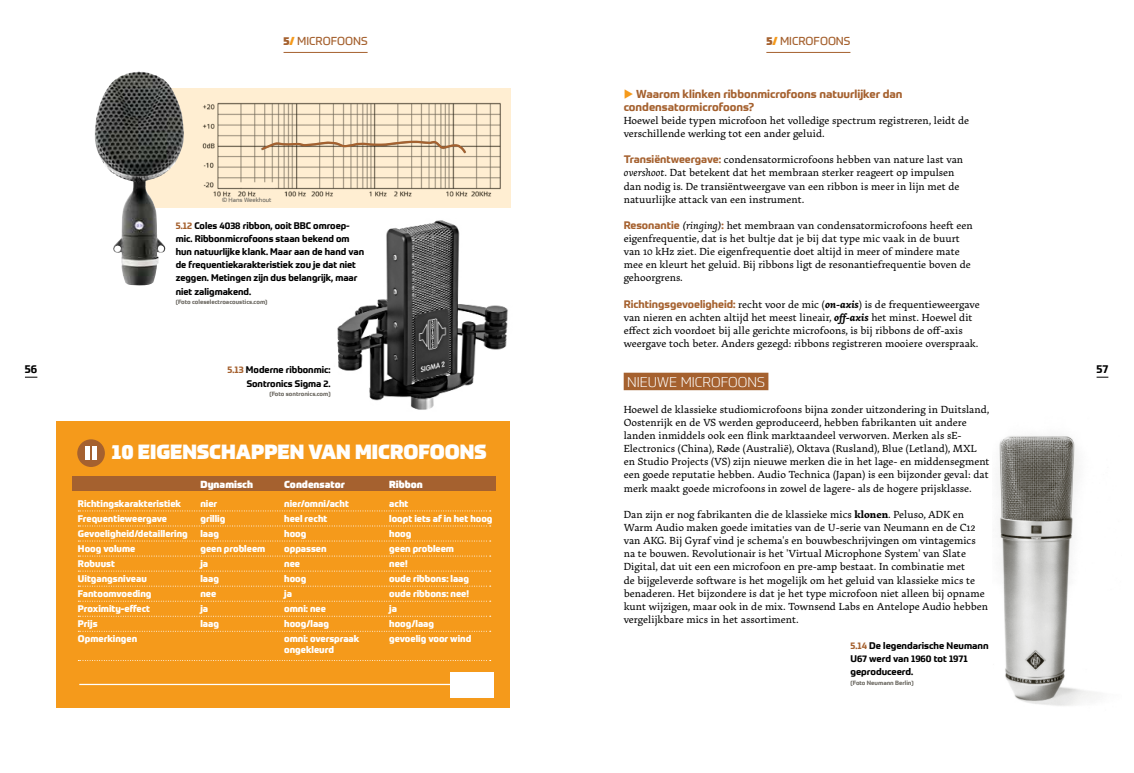
<style>
.page{position:relative;width:1134px;height:773px;background:#fff}
.page>*{position:absolute;margin:0;border:0;box-sizing:border-box;transform-origin:0 0}
.t1{font:900 20px "Prometo";color:#fff}
.t2{font:300 13.75px "Prometo";color:#fff}
.t3{font:700 11.25px/13.1px "Prometo";color:#a5612f}
.t4{font:11.25px "Prometo";color:#a5612f}
.t5{font:700 11.25px "Prometo";color:#000}
.t6{font:10.62px/13.1px "Arek Latn";color:#000}
.t7{font:900 10px "Prometo";color:#fff}
.t8{font:800 9.38px "Prometo";color:#fff}
.t9{font:700 9.38px/13.1px "Prometo";color:#000}
.t10{font:700 6px "Prometo";color:#6d6a63}
.t11{font:6px "Prometo";color:#6d6a63}
.s1{font-weight:900}
.s2{font-weight:900;color:#f59a1b}
.s3{font-family:"Prometo";font-weight:700;color:#a5612f}
.s4{font-style:italic}
.s5{font-weight:700;font-style:italic}
.s6{font-weight:700}
.s7{color:#a5612f}
</style>
<div class="page">
<svg style="left:25px;top:377px;width:12px;height:1px"></svg>
<svg style="left:1096px;top:377px;width:12px;height:1px"></svg>
<hr style="left:766px;top:52px;width:84px;height:1px;background:#a5612f">
<hr style="left:284px;top:52px;width:84px;height:1px;background:#a5612f">
<div style="left:624px;top:372px;width:144px;height:18px;background:#a5612f"></div>
<div style="left:142px;top:88px;width:368px;height:119px;background:#ffeed2"></div>
<img style="left:95px;top:71px;width:89px;height:215px">
<img style="left:202px;top:102px;width:299px;height:95px">
<svg style="left:260px;top:140px;width:207px;height:15px"></svg>
<img style="left:999px;top:436px;width:99px;height:270px">
<img style="left:337px;top:220px;width:171px;height:190px">
<div style="left:57px;top:421px;width:453px;height:286px;background:#f59a1b"></div>
<div style="left:77px;top:439px;width:28px;height:28px;background:#a5612f;border-radius:50%"></div>
<div style="left:85px;top:446px;width:5px;height:13px;background:#fff"></div>
<div style="left:92px;top:446px;width:5px;height:13px;background:#fff"></div>
<div style="left:73px;top:476px;width:423px;height:15px;background:#a5612f"></div>
<hr style="left:79px;top:683px;width:371px;height:2px;background:#fff">
<img style="left:451px;top:672px;width:43px;height:25px">
<svg style="left:78px;top:510px;width:413px;height:1px"></svg>
<svg style="left:78px;top:525px;width:413px;height:1px"></svg>
<svg style="left:78px;top:540px;width:413px;height:1px"></svg>
<svg style="left:78px;top:555px;width:413px;height:1px"></svg>
<svg style="left:78px;top:600px;width:413px;height:1px"></svg>
<svg style="left:78px;top:570px;width:413px;height:1px"></svg>
<svg style="left:78px;top:615px;width:413px;height:1px"></svg>
<svg style="left:78px;top:585px;width:413px;height:1px"></svg>
<svg style="left:78px;top:630px;width:413px;height:1px"></svg>
<svg style="left:78px;top:660px;width:413px;height:1px"></svg>
<p class="t4" style="left:284px;top:34px;width:86px"><span class="s1">5</span><span class="s2">/</span> MICROFOONS</p>
<p class="t4" style="left:766px;top:34px;width:86px"><span class="s1">5</span><span class="s2">/</span> MICROFOONS</p>
<p class="t3" style="left:624px;top:87px;width:280px;text-indent:12px">Waarom klinken ribbonmicrofoons natuurlijker dan condensatormicrofoons?</p>
<p class="t6" style="left:624px;top:114px;width:347px">Hoewel beide typen microfoon het volledige spectrum registreren, leidt de verschillende werking tot een ander geluid.</p>
<p class="t6" style="left:624px;top:153px;width:341px"><span class="s3">Transiëntweergave:</span> condensatormicrofoons hebben van nature last van <span class="s4">overshoot</span>. Dat betekent dat het membraan sterker reageert op impulsen dan nodig is. De transiëntweergave van een ribbon is meer in lĳn met de natuurlĳke attack van een instrument.</p>
<p class="t6" style="left:624px;top:219px;width:351px"><span class="s3">Resonantie</span> <span class="s4">(ringing)</span><span class="s3">:</span> het membraan van condensatormicrofoons heeft een eigenfrequentie, dat is het bultje dat je bĳ dat type mic vaak in de buurt van 10 kHz ziet. Die eigenfrequentie doet altĳd in meer of mindere mate mee en kleurt het geluid. Bĳ ribbons ligt de resonantiefrequentie boven de gehoorgrens.</p>
<p class="t6" style="left:624px;top:297px;width:358px"><span class="s3">Richtingsgevoeligheid:</span> recht voor de mic (<span class="s5">on-axis</span>) is de frequentieweergave van nieren en achten altĳd het meest lineair, <span class="s5">off-axis</span> het minst. Hoewel dit effect zich voordoet bĳ alle gerichte microfoons, is bĳ ribbons de off-axis weergave toch beter. Anders gezegd: ribbons registreren mooiere overspraak.</p>
<p class="t2" style="left:627px;top:373px;width:139px">NIEUWE MICROFOONS</p>
<p class="t6" style="left:624px;top:402px;width:367px">Hoewel de klassieke studiomicrofoons bĳna zonder uitzondering in Duitsland, Oostenrĳk en de VS werden geproduceerd, hebben fabrikanten uit andere landen inmiddels ook een flink marktaandeel verworven. Merken als sE-Electronics (China), Røde (Australië), Oktava (Rusland), Blue (Letland), MXL en Studio Projects (VS) zĳn nieuwe merken die in het lage- en middensegment een goede reputatie hebben. Audio Technica (Japan) is een bĳzonder geval: dat merk maakt goede microfoons in zowel de lagere- als de hogere prĳsklasse.</p>
<p class="t6" style="left:624px;top:507px;width:366px">Dan zĳn er nog fabrikanten die de klassieke mics <span class="s6">klonen</span>. Peluso, ADK en Warm Audio maken goede imitaties van de U-serie van Neumann en de C12 van AKG. Bĳ Gyraf vind je schema's en bouwbeschrĳvingen om vintagemics na te bouwen. Revolutionair is het 'Virtual Microphone System' van Slate Digital, dat uit een een microfoon en pre-amp bestaat. In combinatie met<br>de bĳgeleverde software is het mogelĳk om het geluid van klassieke mics te benaderen. Het bĳzondere is dat je het type microfoon niet alleen bĳ opname kunt wĳzigen, maar ook in de mix. Townsend Labs en Antelope Audio hebben vergelĳkbare mics in het assortiment.</p>
<p class="t11" style="left:222px;top:196px;width:51px">© Hans Weekhout</p>
<p class="t9" style="left:176px;top:219px;width:190px"><span class="s7">5.12</span> Coles 4038 ribbon, ooit BBC omroep&shy;mic. Ribbonmicrofoons staan bekend om hun natuurlijke klank. Maar aan de hand van de frequentiekarakteristiek zou je dat niet zeggen. Metingen zijn dus belangrijk, maar niet zaligmakend.</p>
<p class="t10" style="left:176px;top:298px;width:93px">(Foto coleselectroacoustics.com)</p>
<p class="t5" style="left:25px;top:362px;width:14px">56</p>
<p class="t5" style="left:1096px;top:362px;width:13px">57</p>
<p class="t9" style="left:227px;top:363px;width:105px;text-align:right"><span class="s7">5.13</span> Moderne ribbonmic:<br>Sontronics Sigma 2.</p>
<p class="t10" style="left:269px;top:390px;width:63px">(Foto sontronics.com)</p>
<h1 class="t1" style="left:112px;top:439px;width:376px">10 EIGENSCHAPPEN VAN MICROFOONS</h1>
<p class="t7" style="left:200px;top:478px;width:54px">Dynamisch</p>
<p class="t7" style="left:284px;top:478px;width:62px">Condensator</p>
<p class="t7" style="left:389px;top:478px;width:35px">Ribbon</p>
<p class="t8" style="left:78px;top:497px;width:105px">Richtingskarakteristiek</p>
<p class="t8" style="left:200px;top:497px;width:18px">nier</p>
<p class="t8" style="left:284px;top:497px;width:66px">nier/omni/acht</p>
<p class="t8" style="left:389px;top:497px;width:21px">acht</p>
<p class="t8" style="left:78px;top:512px;width:91px">Frequentieweergave</p>
<p class="t8" style="left:200px;top:512px;width:26px">grillig</p>
<p class="t8" style="left:284px;top:512px;width:45px">heel recht</p>
<p class="t8" style="left:389px;top:512px;width:105px">loopt iets af in het hoog</p>
<p class="t8" style="left:78px;top:527px;width:111px">Gevoeligheid/detaillering</p>
<p class="t8" style="left:200px;top:527px;width:20px">laag</p>
<p class="t8" style="left:284px;top:527px;width:24px">hoog</p>
<p class="t8" style="left:389px;top:527px;width:24px">hoog</p>
<p class="t8" style="left:78px;top:542px;width:59px">Hoog volume</p>
<p class="t8" style="left:200px;top:542px;width:66px">geen probleem</p>
<p class="t8" style="left:284px;top:542px;width:44px">oppassen</p>
<p class="t8" style="left:389px;top:542px;width:66px">geen probleem</p>
<p class="t8" style="left:78px;top:557px;width:39px">Robuust</p>
<p class="t8" style="left:200px;top:557px;width:9px">ja</p>
<p class="t8" style="left:284px;top:557px;width:17px">nee</p>
<p class="t8" style="left:389px;top:557px;width:20px">nee!</p>
<p class="t8" style="left:78px;top:572px;width:70px">Uitgangsniveau</p>
<p class="t8" style="left:200px;top:572px;width:20px">laag</p>
<p class="t8" style="left:284px;top:572px;width:24px">hoog</p>
<p class="t8" style="left:389px;top:572px;width:81px">oude ribbons: laag</p>
<p class="t8" style="left:78px;top:587px;width:75px">Fantoomvoeding</p>
<p class="t8" style="left:200px;top:587px;width:17px">nee</p>
<p class="t8" style="left:284px;top:587px;width:9px">ja</p>
<p class="t8" style="left:389px;top:587px;width:81px">oude ribbons: nee!</p>
<p class="t8" style="left:78px;top:602px;width:74px">Proximity-effect</p>
<p class="t8" style="left:200px;top:602px;width:9px">ja</p>
<p class="t8" style="left:284px;top:602px;width:43px">omni: nee</p>
<p class="t8" style="left:389px;top:602px;width:9px">ja</p>
<p class="t8" style="left:78px;top:617px;width:21px">Prijs</p>
<p class="t8" style="left:200px;top:617px;width:20px">laag</p>
<p class="t8" style="left:284px;top:617px;width:46px">hoog/laag</p>
<p class="t8" style="left:389px;top:617px;width:46px">hoog/laag</p>
<p class="t8" style="left:78px;top:632px;width:61px">Opmerkingen</p>
<p class="t8" style="left:284px;top:632px;width:77px">omni: overspraak</p>
<p class="t8" style="left:389px;top:632px;width:84px">gevoelig voor wind</p>
<p class="t8" style="left:284px;top:643px;width:51px">ongekleurd</p>
<p class="t9" style="left:850px;top:639px;width:140px"><span class="s7">5.14</span> De legendarische Neumann<br>U67 werd van 1960 tot 1971 geproduceerd.</p>
<p class="t10" style="left:850px;top:678px;width:65px">(Foto Neumann Berlin)</p>
</div>
